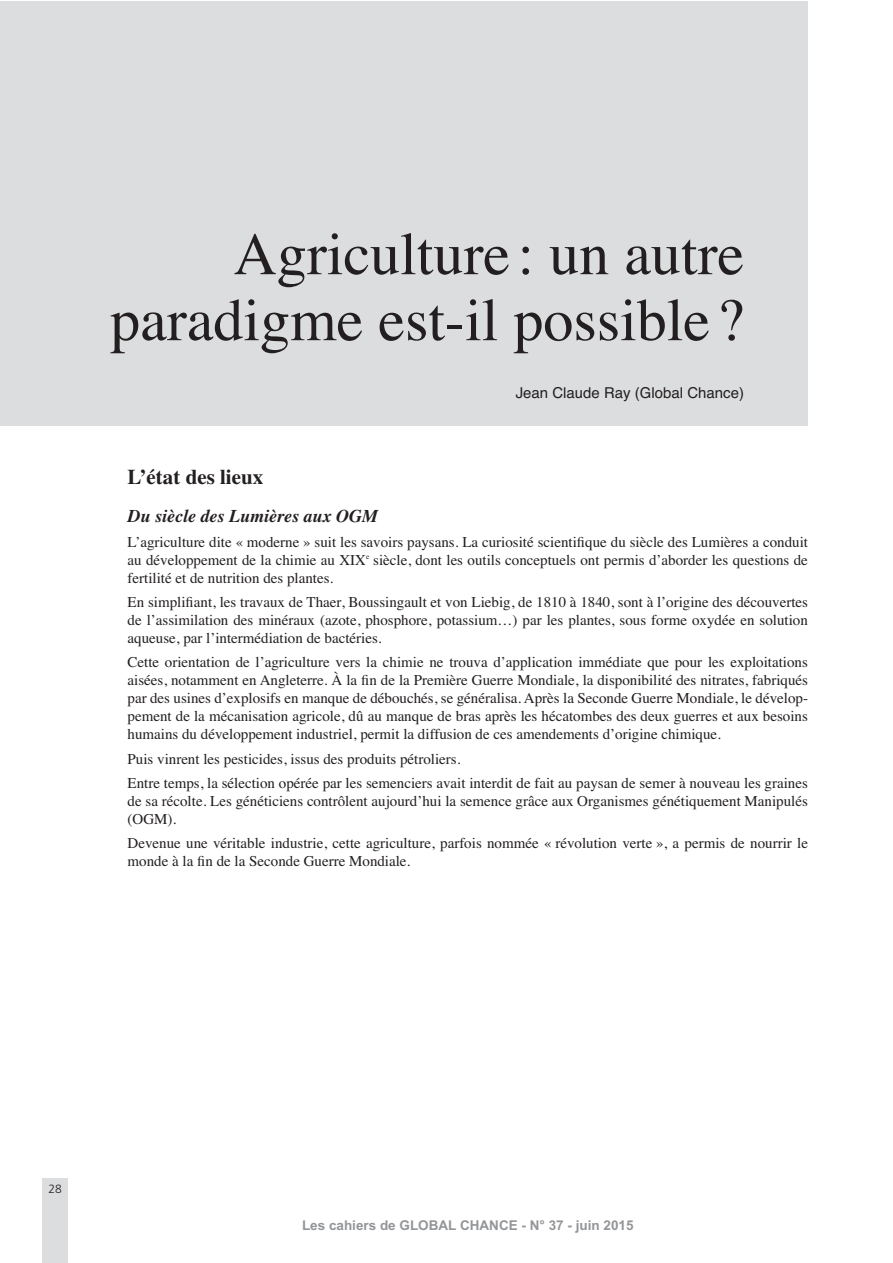
<style>
.page{position:relative;width:893px;height:1263px;background:#fff}
.page>*{position:absolute;margin:0;border:0;box-sizing:border-box;transform-origin:0 0}
.t1{font:60px/66px "Times";color:#231f20;text-align:right}
.t2{font:700 21px "Times";color:#231f20}
.t3{font:italic 700 18px "Times";color:#231f20}
.t4{font:15px/18px "Times";color:#231f20;text-align:justify}
.t5{font:15px "Helvetica";color:#231f20}
.t6{font:700 13.5px "Arial";color:#939598}
.t7{font:300 12px "Frutiger";color:#231f20}
</style>
<div class="page">
<div style="left:43px;top:1178px;width:25px;height:85px;background:#dcddde"></div>
<div style="left:0;top:1px;width:808px;height:424px;background:#dcddde"></div>
<h1 class="t1" style="left:110px;top:216px;width:636px">Agriculture : un autre paradigme est-il possible ?</h1>
<p class="t5" style="left:516px;top:381px;width:230px">Jean Claude Ray (Global Chance)</p>
<h2 class="t2" style="left:128px;top:456px;width:137px">L’état des lieux</h2>
<p class="t3" style="left:128px;top:499px;width:252px">Du siècle des Lumières aux OGM</p>
<p class="t4" style="left:128px;top:531px;width:682px">L’agriculture dite « moderne » suit les savoirs paysans. La curiosité scientifique du siècle des Lumières a conduit au développement de la chimie au XIX<sup>e</sup> siècle, dont les outils conceptuels ont permis d’aborder les questions de fertilité et de nutrition des plantes.</p>
<p class="t4" style="left:128px;top:592px;width:682px">En simplifiant, les travaux de Thaer, Boussingault et von Liebig, de 1810 à 1840, sont à l’origine des découvertes de l’assimilation des minéraux (azote, phosphore, potassium…) par les plantes, sous forme oxydée en solution aqueuse, par l’intermédiation de bactéries.</p>
<p class="t4" style="left:128px;top:652px;width:682px">Cette orientation de l’agriculture vers la chimie ne trouva d’application immédiate que pour les exploitations aisées, notamment en Angleterre. À la fin de la Première Guerre Mondiale, la disponibilité des nitrates, fabriqués par des usines d’explosifs en manque de débouchés, se généralisa. Après la Seconde Guerre Mondiale, le dévelop&shy;pement de la mécanisation agricole, dû au manque de bras après les hécatombes des deux guerres et aux besoins humains du développement industriel, permit la diffusion de ces amendements d’origine chimique.</p>
<p class="t4" style="left:128px;top:745px;width:682px;line-height:24.5px">Puis vinrent les pesticides, issus des produits pétroliers.<br>Entre temps, la sélection opérée par les semenciers avait interdit de fait au paysan de semer à nouveau les graines</p>
<p class="t4" style="left:128px;top:791px;width:682px">de sa récolte. Les généticiens contrôlent aujourd’hui la semence grâce aux Organismes génétiquement Manipulés (OGM).</p>
<p class="t4" style="left:128px;top:833px;width:682px">Devenue une véritable industrie, cette agriculture, parfois nommée « révolution verte », a permis de nourrir le monde à la fin de la Seconde Guerre Mondiale.</p>
<p class="t7" style="left:49px;top:1182px;width:15px">28</p>
<p class="t6" style="left:302px;top:1217px;width:333px">Les cahiers de GLOBAL CHANCE - N° 37 - juin 2015</p>
</div>
